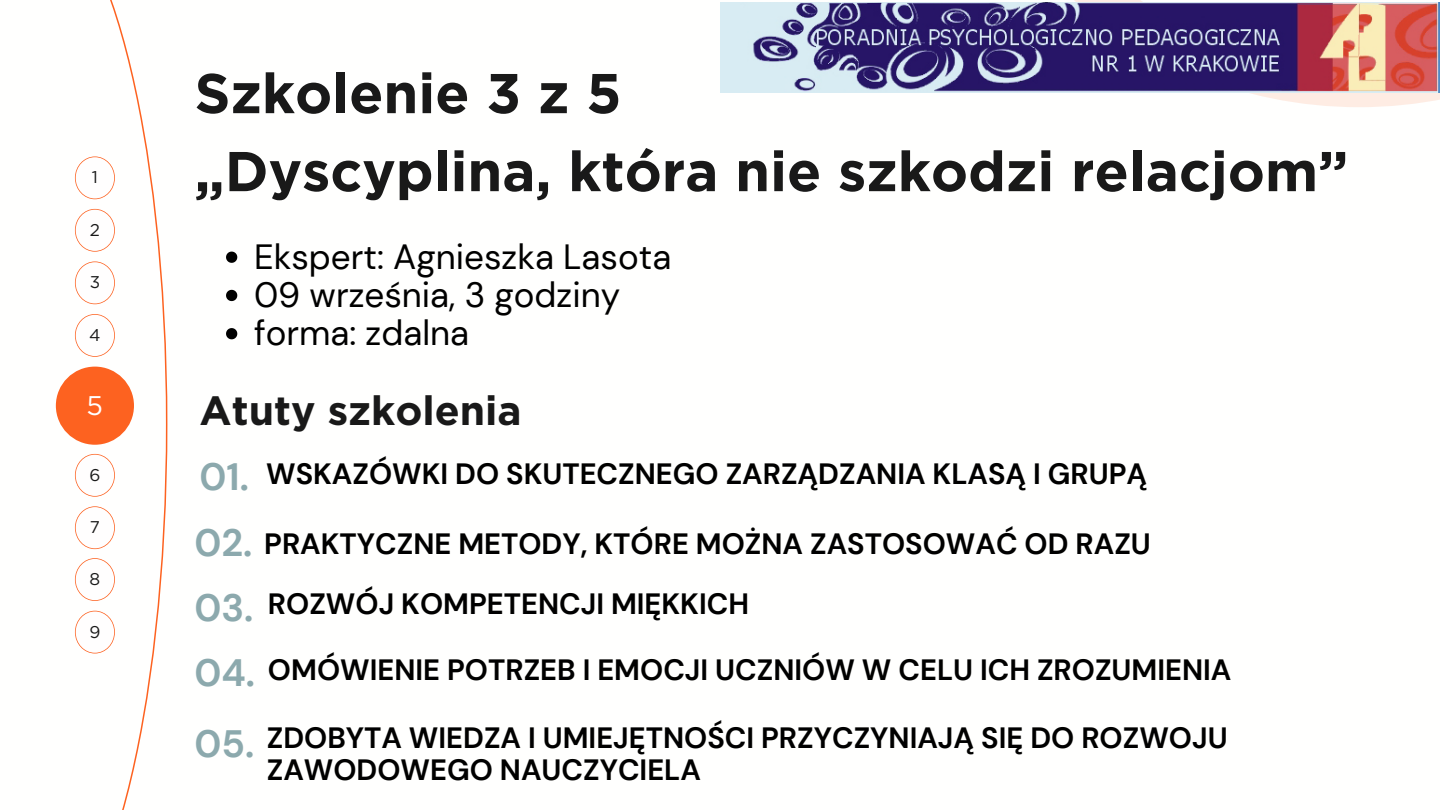
<style>
.page{position:relative;width:1440px;height:810px;background:#fff}
.page>*{position:absolute;margin:0;border:0;box-sizing:border-box;transform-origin:0 0}
.t1{font:700 56px/78px "Gotham";color:#191919}
.t2{font:700 40.8px "Gotham";color:#191919}
.t3{font:700 38.1px "DM Sans";color:#8ca9ad}
.t4{font:35px "DM Sans";color:#000}
.t5{font:700 29.3px/32px "DM Sans";color:#000}
.t6{font:27px "Gotham";color:#fffefe}
.t7{font:17px "Gotham";color:#191919}
</style>
<div class="page">
<svg style="left:55px;top:0;width:112px;height:810px"></svg>
<div style="left:56px;top:367px;width:78px;height:78px;background:#fd6220;border-radius:50%"></div>
<svg style="left:75px;top:261px;width:40px;height:43px"></svg>
<svg style="left:75px;top:156px;width:40px;height:43px"></svg>
<svg style="left:75px;top:314px;width:40px;height:43px"></svg>
<svg style="left:75px;top:209px;width:40px;height:43px"></svg>
<svg style="left:75px;top:506px;width:40px;height:43px"></svg>
<svg style="left:75px;top:454px;width:40px;height:43px"></svg>
<svg style="left:75px;top:558px;width:40px;height:43px"></svg>
<svg style="left:75px;top:611px;width:40px;height:42px"></svg>
<svg style="left:926px;top:0;width:514px;height:107px"></svg>
<img style="left:720px;top:2px;width:720px;height:90px">
<svg style="left:226px;top:252px;width:11px;height:11px"></svg>
<svg style="left:226px;top:290px;width:11px;height:11px"></svg>
<svg style="left:226px;top:328px;width:11px;height:11px"></svg>
<p class="t7" style="left:92px;top:167px;width:8px">1</p>
<p class="t7" style="left:90px;top:220px;width:12px">2</p>
<p class="t7" style="left:90px;top:272px;width:12px">3</p>
<p class="t7" style="left:89px;top:325px;width:13px">4</p>
<p class="t6" style="left:87px;top:389px;width:18px">5</p>
<p class="t7" style="left:89px;top:465px;width:12px">6</p>
<p class="t7" style="left:90px;top:517px;width:12px">7</p>
<p class="t7" style="left:90px;top:569px;width:12px">8</p>
<p class="t7" style="left:89px;top:621px;width:12px">9</p>
<p class="t1" style="left:195px;top:54px;width:1155px">Szkolenie 3 z 5<br>„Dyscyplina, która nie szkodzi relacjom”</p>
<h1 class="t4" style="left:254px;top:234px;width:419px">Ekspert: Agnieszka Lasota</h1>
<p class="t4" style="left:254px;top:272px;width:368px">09 września, 3 godziny</p>
<p class="t4" style="left:254px;top:311px;width:216px">forma: zdalna</p>
<p class="t2" style="left:200px;top:385px;width:324px">Atuty szkolenia</p>
<h3 class="t3" style="left:200px;top:452px;width:51px">01.</h3>
<h2 class="t3" style="left:195px;top:518px;width:59px">02.</h2>
<p class="t5" style="left:266px;top:458px;width:883px">WSKAZÓWKI DO SKUTECZNEGO ZARZĄDZANIA KLASĄ I GRUPĄ</p>
<h2 class="t5" style="left:264px;top:528px;width:888px">PRAKTYCZNE METODY, KTÓRE MOŻNA ZASTOSOWAĆ OD RAZU</h2>
<p class="t3" style="left:195px;top:583px;width:60px">03.</p>
<h2 class="t5" style="left:268px;top:588px;width:483px">ROZWÓJ KOMPETENCJI MIĘKKICH</h2>
<p class="t3" style="left:195px;top:648px;width:62px">04.</p>
<h2 class="t5" style="left:268px;top:654px;width:965px">OMÓWIENIE POTRZEB I EMOCJI UCZNIÓW W CELU ICH ZROZUMIENIA</h2>
<p class="t3" style="left:195px;top:719px;width:61px">05.</p>
<h2 class="t5" style="left:267px;top:722px;width:962px">ZDOBYTA WIEDZA I UMIEJĘTNOŚCI PRZYCZYNIAJĄ SIĘ DO ROZWOJU<br>ZAWODOWEGO NAUCZYCIELA</h2>
</div>
